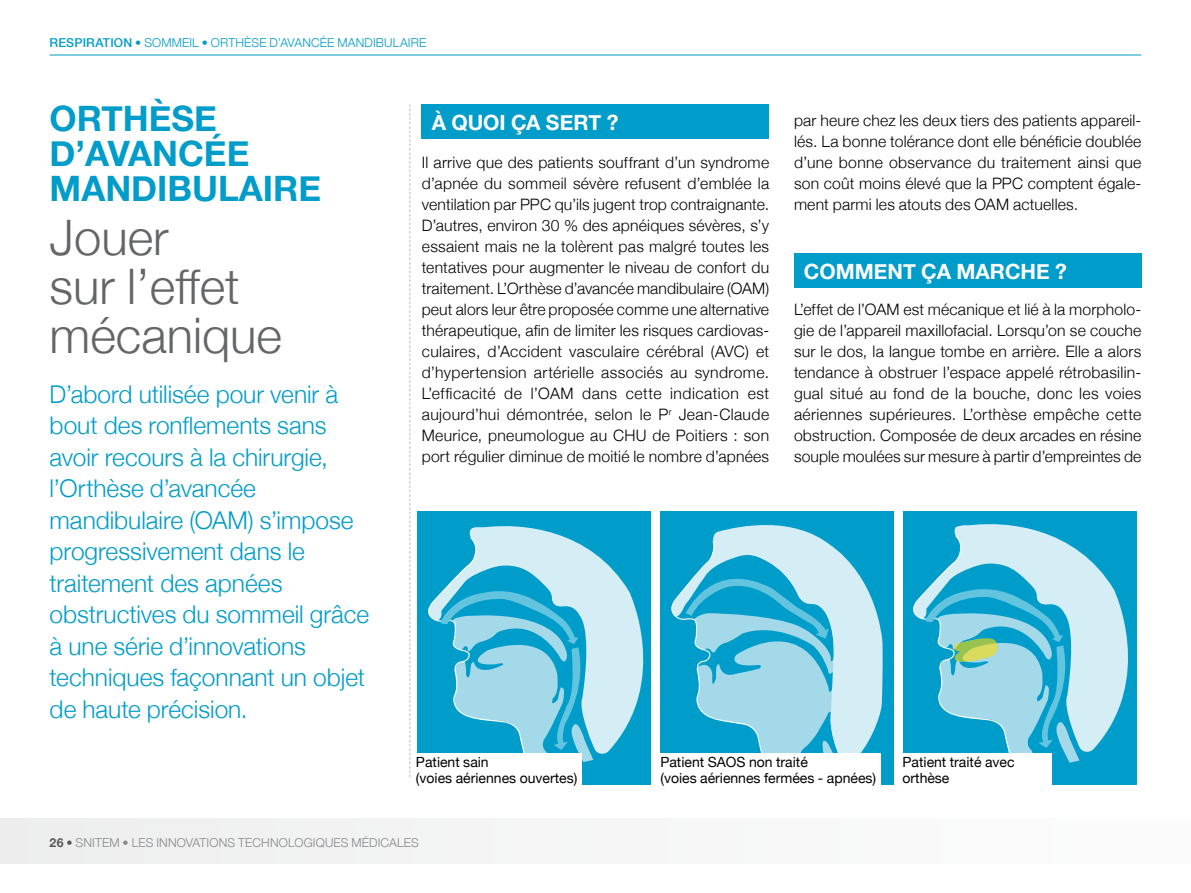
<style>
.page{position:relative;width:1191px;height:893px;background:#fff}
.page>*{position:absolute;margin:0;border:0;box-sizing:border-box;transform-origin:0 0}
.t1{font:300 49px/49px "Helvetica Neue";color:#646567}
.t2{font:700 35px/35px "Helvetica Neue";color:#009cca}
.t3{font:300 24.5px/31.5px "Helvetica Neue";color:#009cca}
.t4{font:700 21px "Helvetica Neue";color:#fff}
.t5{font:300 15.75px/21px "Helvetica Neue";letter-spacing:.01em;color:#000;text-align:justify}
.t6{font:14px/15.8px "Helvetica Neue";color:#000}
.t7{font:300 12.25px "Helvetica Neue";letter-spacing:.01em;color:#009cca}
.t8{font:300 12.25px "Helvetica Neue";letter-spacing:.015em;color:#87888a}
.s1{font-weight:500}
.s2{font-weight:700;color:#58585a}
.s3{color:#58585a}
</style>
<div class="page">
<div style="left:0;top:819px;width:1191px;height:44px;background:#f6f6f6"></div>
<hr style="left:50px;top:55px;width:1091px;height:1px;background:#009cca">
<hr style="left:1190px;top:819px;width:1px;height:44px;background:#fbfbfb">
<div style="left:422px;top:104px;width:347px;height:35px;background:#009cca"></div>
<div style="left:794px;top:253px;width:347px;height:35px;background:#009cca"></div>
<svg style="left:599px;top:511px;width:52px;height:274px;background:#5fc0dd"></svg>
<svg style="left:409px;top:104px;width:190px;height:681px"></svg>
<svg style="left:893px;top:511px;width:244px;height:274px;background:#50bada"></svg>
<svg style="left:897px;top:532px;width:187px;height:253px;background:#60c0da"></svg>
<svg style="left:660px;top:511px;width:250px;height:271px;background:#66c3de"></svg>
<svg style="left:660px;top:535px;width:179px;height:218px;background:#5fbfdc"></svg>
<div style="left:416px;top:753px;width:166px;height:33px;background:#fff"></div>
<div style="left:660px;top:753px;width:220px;height:34px;background:#fff"></div>
<div style="left:902px;top:753px;width:150px;height:36px;background:#fff"></div>
<p class="t7" style="left:50px;top:32px;width:378px"><span class="s1">RESPIRATION</span> • SOMMEIL • ORTHÈSE D’AVANCÉE MANDIBULAIRE</p>
<h2 class="t2" style="left:50px;top:102px;width:273px">ORTHÈSE<br>D’AVANCÉE<br>MANDIBULAIRE</h2>
<h1 class="t1" style="left:50px;top:211px;width:234px">Jouer<br>sur l’effet mécanique</h1>
<p class="t3" style="left:50px;top:377px;width:321px">D’abord utilisée pour venir à bout des ronflements sans avoir recours à la chirurgie, l’Orthèse d’avancée mandibulaire (OAM) s’impose progressivement dans le traitement des apnées obstructives du sommeil grâce à une série d’innovations techniques façonnant un objet de haute précision.</p>
<h3 class="t4" style="left:432px;top:106px;width:188px">À QUOI ÇA SERT ?</h3>
<p class="t5" style="left:422px;top:151px;width:349px">Il arrive que des patients souffrant d’un syndrome d’apnée du sommeil sévère refusent d’emblée la ventilation par PPC qu’ils jugent trop contraignante.<br>D’autres, environ 30 % des apnéiques sévères, s’y essaient mais ne la tolèrent pas malgré toutes les tentatives pour augmenter le niveau de confort du traitement. L’Orthèse d’avancée mandibulaire (OAM) peut alors leur être proposée comme une alternative thérapeutique, afin de limiter les risques cardiovas&shy;culaires, d’Accident vasculaire cérébral (AVC) et d’hypertension artérielle associés au syndrome.<br>L’efficacité de l’OAM dans cette indication est aujourd’hui démontrée, selon le P<sup>r</sup> Jean-Claude Meurice, pneumologue au CHU de Poitiers : son port régulier diminue de moitié le nombre d’apnées</p>
<p class="t5" style="left:794px;top:109px;width:349px">par heure chez les deux tiers des patients appareil&shy;lés. La bonne tolérance dont elle bénéficie doublée d’une bonne observance du traitement ainsi que son coût moins élevé que la PPC comptent égale&shy;ment parmi les atouts des OAM actuelles.</p>
<h3 class="t4" style="left:804px;top:255px;width:264px">COMMENT ÇA MARCHE ?</h3>
<p class="t5" style="left:794px;top:298px;width:349px">L’effet de l’OAM est mécanique et lié à la morpholo&shy;gie de l’appareil maxillofacial. Lorsqu’on se couche sur le dos, la langue tombe en arrière. Elle a alors tendance à obstruer l’espace appelé rétrobasilin&shy;gual situé au fond de la bouche, donc les voies aériennes supérieures. L’orthèse empêche cette obstruction. Composée de deux arcades en résine souple moulées sur mesure à partir d’empreintes de</p>
<p class="t6" style="left:416px;top:755px;width:163px">Patient sain<br>(voies aériennes ouvertes)</p>
<p class="t6" style="left:660px;top:755px;width:217px">Patient SAOS non traité<br>(voies aériennes fermées - apnées)</p>
<p class="t6" style="left:902px;top:755px;width:113px">Patient traité avec orthèse</p>
<p class="t8" style="left:50px;top:833px;width:371px"><span class="s2">26</span> <span class="s3">•</span> SNITEM • LES INNOVATIONS TECHNOLOGIQUES MÉDICALES</p>
</div>
